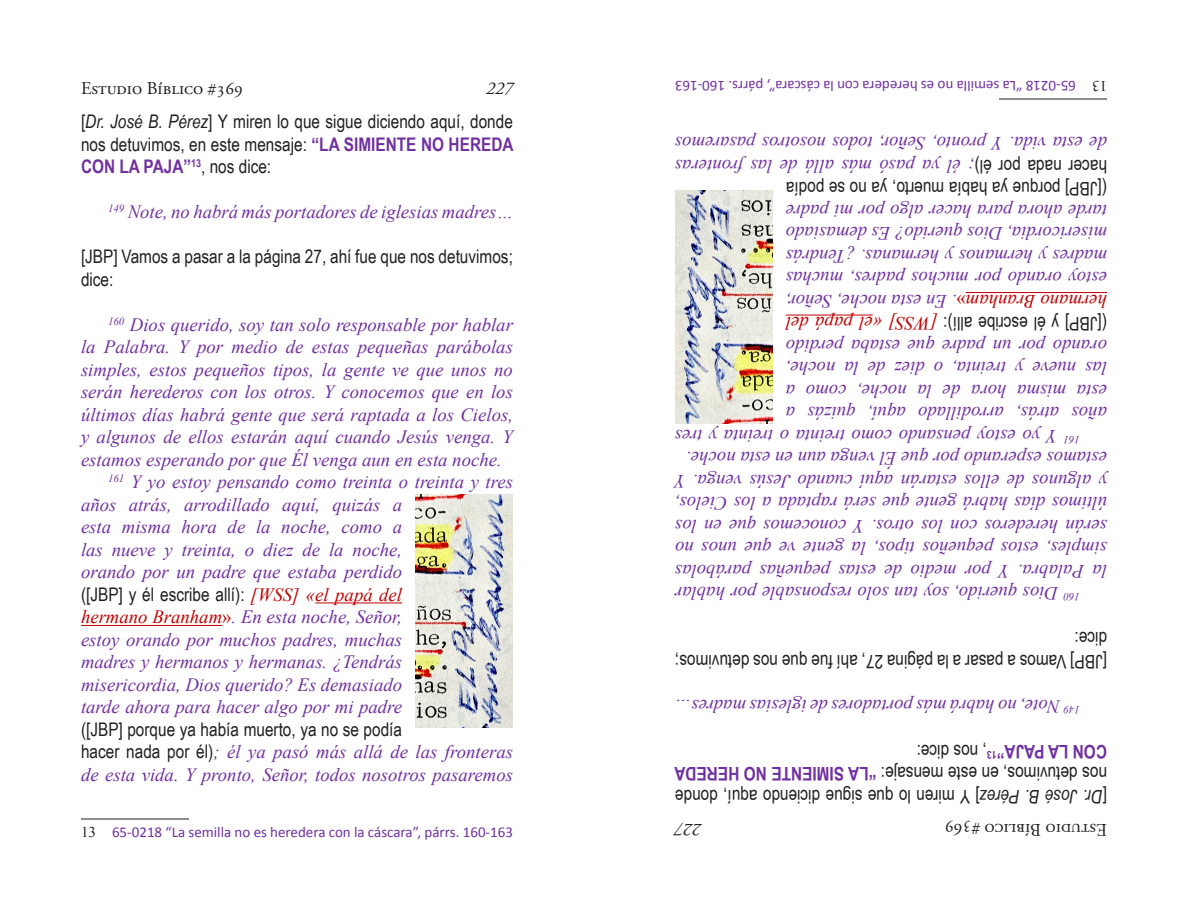
<style>
.page{position:relative;width:1188px;height:918px;background:#fff}
.page>*{position:absolute;margin:0;border:0;box-sizing:border-box;transform-origin:0 0}
.t1{font:italic 18.75px/22.5px "Times New Roman";color:#7030a0}
.t2{font:18.75px/22.5px "Arial Narrow";color:#231f20;text-align:justify}
.t3{font:18px "Adobe Garamond Pro";color:#231f20}
.t4{font:italic 18px "Adobe Garamond Pro";color:#231f20}
.t5{font:15px "Calibri";color:#7030a0}
.t6{font:15px "Times New Roman";color:#231f20}
.s1{font-style:italic}
.s2{font-weight:700;color:#7030a0}
.s3{font-family:"Times New Roman";font-style:italic;color:#c00000}
.s4{color:#c00000}
.s5{font-style:normal;color:#c00000}
.s6{font-family:"Arial Narrow";font-style:normal;color:#231f20}
.s7{font-family:"Times New Roman";color:#231f20}
</style>
<div class="page">
<hr style="left:315px;top:603px;width:87px;height:1px;background:#c00000">
<hr style="left:81px;top:625px;width:141px;height:1px;background:#c00000">
<hr style="left:81px;top:819px;width:108px;height:1px;background:#231f20">
<img style="left:416px;top:495px;width:97px;height:232px">
<hr style="left:786px;top:315px;width:87px;height:1px;background:#c00000">
<hr style="left:966px;top:292px;width:141px;height:1px;background:#c00000">
<hr style="left:999px;top:99px;width:108px;height:1px;background:#231f20">
<img style="left:675px;top:191px;width:97px;height:232px">
<p class="t3" style="left:81px;top:78px;width:164px">Estudio Bíblico #369</p>
<p class="t4" style="left:486px;top:78px;width:28px">227</p>
<p class="t2" style="left:81px;top:110px;width:434px">[<span class="s1">Dr. José B. Pérez</span>] Y miren lo que sigue diciendo aquí, donde nos detuvimos, en este mensaje: <span class="s2">“LA SIMIENTE NO HEREDA CON LA PAJA”</span><sup>13</sup>, nos dice:</p>
<p class="t1" style="left:108px;top:200px;width:407px"><sup>149</sup> Note, no habrá más portadores de iglesias madres…</p>
<p class="t2" style="left:81px;top:245px;width:433px">[JBP] Vamos a pasar a la página 27, ahí fue que nos detuvimos; dice:</p>
<p class="t1" style="left:108px;top:313px;width:406px"><sup>160</sup> Dios querido, soy tan solo responsable por hablar</p>
<p class="t1" style="left:81px;top:335px;width:433px">la Palabra. Y por medio de estas pequeñas parábolas</p>
<p class="t1" style="left:81px;top:358px;width:434px">simples, estos pequeños tipos, la gente ve que unos no</p>
<p class="t1" style="left:81px;top:380px;width:433px">serán herederos con los otros. Y conocemos que en los</p>
<p class="t1" style="left:81px;top:403px;width:434px">últimos días habrá gente que será raptada a los Cielos,</p>
<p class="t1" style="left:81px;top:425px;width:434px">y algunos de ellos estarán aquí cuando Jesús venga. Y</p>
<p class="t1" style="left:81px;top:448px;width:422px">estamos esperando por que Él venga aun en esta noche.</p>
<p class="t1" style="left:108px;top:470px;width:407px"><sup>161</sup> Y yo estoy pensando como treinta o treinta y tres</p>
<p class="t1" style="left:81px;top:493px;width:323px">años atrás, arrodillado aquí, quizás a</p>
<p class="t1" style="left:81px;top:515px;width:323px">esta misma hora de la noche, como a</p>
<p class="t1" style="left:81px;top:538px;width:323px">las nueve y treinta, o diez de la noche,</p>
<p class="t1" style="left:81px;top:560px;width:323px">orando por un padre que estaba perdido</p>
<p class="t2" style="left:81px;top:582px;width:323px">([JBP] y él escribe allí): <span class="s3">[WSS] «el papá del</span></p>
<p class="t1" style="left:81px;top:605px;width:323px;text-align:justify"><span class="s4">hermano Branham</span><span class="s5">»</span>. En esta noche, Señor, estoy orando por muchos padres, muchas madres y hermanos y hermanas. ¿Tendrás misericordia, Dios querido? Es demasiado tarde ahora para hacer algo por mi padre</p>
<p class="t2" style="left:81px;top:717px;width:323px">([JBP] porque ya había muerto, ya no se podía</p>
<p class="t1" style="left:81px;top:740px;width:434px"><span class="s6">hacer nada por él)</span>; él ya pasó más allá de las fronteras de esta vida. Y pronto, Señor, todos nosotros pasaremos</p>
<p class="t5" style="left:1076px;top:96px;width:402px;rotate:-180deg">65-0218 “La semilla no es heredera con la cáscara”, párrs. 160-163</p>
<p class="t6" style="left:1107px;top:96px;width:16px;rotate:-180deg">13</p>
<p class="t1" style="left:1107px;top:178px;width:434px;rotate:-180deg"><span class="s6">hacer nada por él)</span>; él ya pasó más allá de las fronteras de esta vida. Y pronto, Señor, todos nosotros pasaremos</p>
<p class="t2" style="left:1107px;top:201px;width:323px;rotate:-180deg">([JBP] porque ya había muerto, ya no se podía</p>
<p class="t1" style="left:1107px;top:313px;width:323px;text-align:justify;rotate:-180deg"><span class="s4">hermano Branham</span><span class="s5">»</span>. En esta noche, Señor, estoy orando por muchos padres, muchas madres y hermanos y hermanas. ¿Tendrás misericordia, Dios querido? Es demasiado tarde ahora para hacer algo por mi padre</p>
<p class="t2" style="left:1107px;top:336px;width:323px;rotate:-180deg">([JBP] y él escribe allí): <span class="s3">[WSS] «el papá del</span></p>
<p class="t1" style="left:1107px;top:403px;width:323px;rotate:-180deg">esta misma hora de la noche,<br>las nueve y treinta, o diez de la noche, orando por un padre que estaba perdido</p>
<p class="t1" style="left:847px;top:403px;width:62px;rotate:-180deg">como a</p>
<p class="t1" style="left:1107px;top:425px;width:323px;rotate:-180deg">años atrás, arrodillado aquí, quizás a</p>
<p class="t1" style="left:1080px;top:448px;width:407px;rotate:-180deg"><sup>161</sup> Y yo estoy pensando como treinta o treinta y tres</p>
<p class="t1" style="left:1107px;top:470px;width:422px;rotate:-180deg">estamos esperando por que Él venga aun en esta noche.</p>
<p class="t1" style="left:1107px;top:493px;width:434px;rotate:-180deg">y algunos de ellos estarán aquí cuando Jesús venga. Y</p>
<p class="t1" style="left:1107px;top:515px;width:434px;rotate:-180deg">últimos días habrá gente que será raptada a los Cielos,</p>
<p class="t1" style="left:1107px;top:538px;width:433px;rotate:-180deg">serán herederos con los otros. Y conocemos que en los</p>
<p class="t1" style="left:1107px;top:560px;width:434px;rotate:-180deg">simples, estos pequeños tipos, la gente ve que unos no</p>
<p class="t1" style="left:1107px;top:583px;width:433px;rotate:-180deg">la Palabra. Y por medio de estas pequeñas parábolas</p>
<p class="t1" style="left:1080px;top:605px;width:406px;rotate:-180deg"><sup>160</sup> Dios querido, soy tan solo responsable por hablar</p>
<p class="t2" style="left:1107px;top:673px;width:433px;rotate:-180deg">[JBP] Vamos a pasar a la página 27, ahí fue que nos detuvimos; dice:</p>
<p class="t1" style="left:1080px;top:718px;width:407px;rotate:-180deg"><sup>149</sup> Note, no habrá más portadores de iglesias madres…</p>
<p class="t2" style="left:1107px;top:808px;width:434px;rotate:-180deg">[<span class="s1">Dr. José B. Pérez</span>] Y miren lo que sigue diciendo aquí, donde nos detuvimos, en este mensaje: <span class="s2">“LA SIMIENTE NO HEREDA CON LA PAJA”</span><sup>13</sup>, nos dice:</p>
<p class="t5" style="left:81px;top:822px;width:434px"><span class="s7">13</span> 65-0218 “La semilla no es heredera con la cáscara”, párrs. 160-163</p>
<p class="t4" style="left:702px;top:840px;width:28px;rotate:-180deg">227</p>
<p class="t3" style="left:1107px;top:840px;width:164px;rotate:-180deg">Estudio Bíblico #369</p>
</div>
